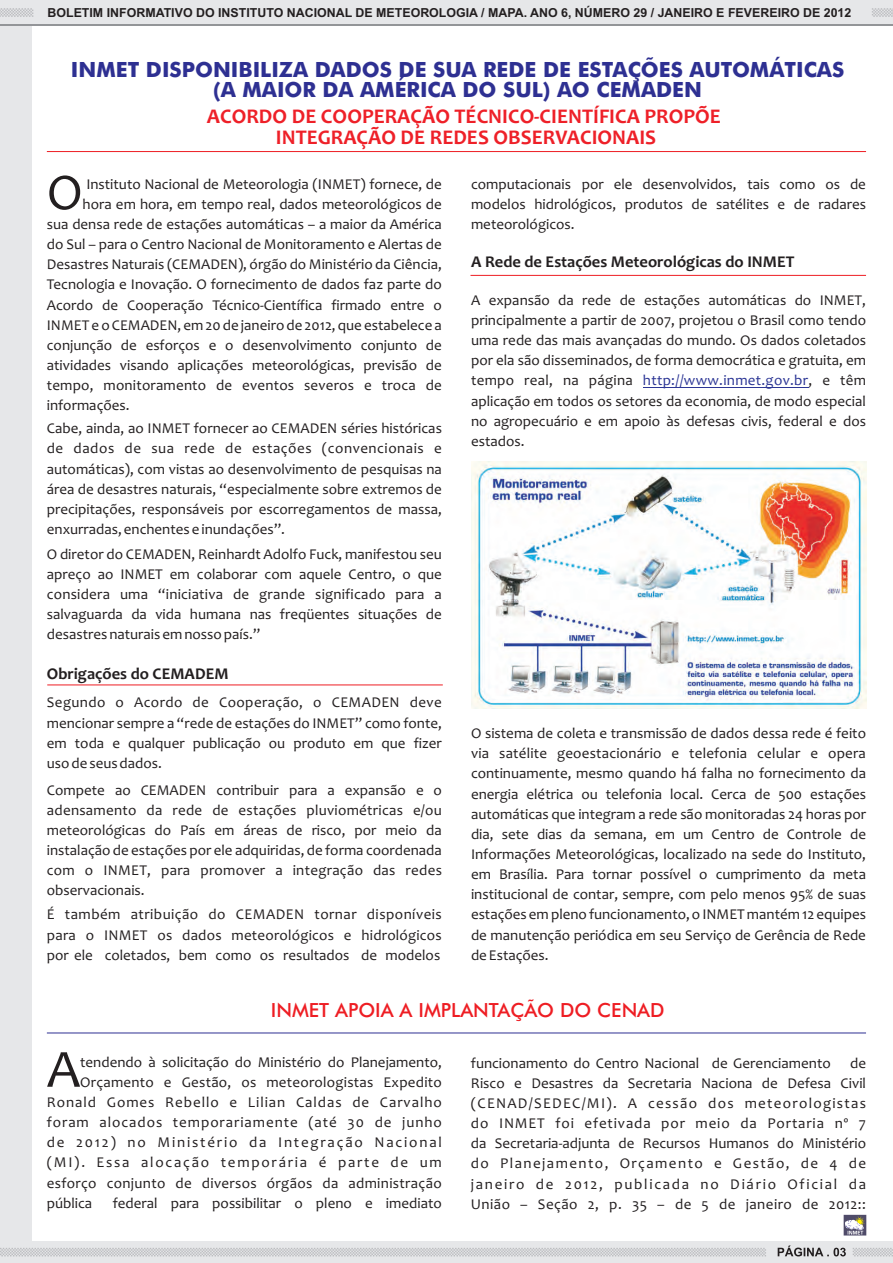
<style>
.page{position:relative;width:893px;height:1263px;background:#fff}
.page>*{position:absolute;margin:0;border:0;box-sizing:border-box;transform-origin:0 0}
.t1{font:54.15px "Candara";color:#231f20}
.t2{font:51.6px "Candara";color:#231f20}
.t3{font:500 21px/20.7px "Futura BT";color:#2e3092;text-align:center}
.t4{font:700 21px/20.7px "Candara";color:#ee2028;text-align:center}
.t5{font:500 19.5px "Futura BT";color:#ee1d23}
.t6{font:700 16.5px "Candara";color:#231f20}
.t7{font:15px/20.1px "Candara";color:#231f20;text-align:justify}
.t8{font:700 12.45px "Arial";color:#231f20}
.s1{color:#2c3695}
</style>
<div class="page">
<div style="left:0;top:1px;width:32px;height:1262px;background:#e6e7e9"></div>
<div style="left:0;top:1241px;width:893px;height:22px;background:#e6e7e9"></div>
<div style="left:0;top:3px;width:893px;height:22px;background:#939598"></div>
<div style="left:0;top:0;width:893px;height:24px;background:#e6e7e9"></div>
<svg style="left:0;top:1245px;width:893px;height:11px"></svg>
<svg style="left:0;top:8px;width:893px;height:9px"></svg>
<hr style="left:47px;top:151px;width:819px;height:1px;background:#ee1d23">
<svg style="left:844px;top:1215px;width:22px;height:20px"></svg>
<hr style="left:643px;top:387px;width:165px;height:1px;background:#2c3695">
<hr style="left:47px;top:1033px;width:819px;height:1px;background:#2e3092">
<hr style="left:47px;top:685px;width:396px;height:1px;background:#ee1d23">
<hr style="left:470px;top:275px;width:396px;height:1px;background:#ee1d23">
<img style="left:471px;top:461px;width:395px;height:247px">
<p class="t8" style="left:47px;top:8px;width:805px">BOLETIM INFORMATIVO DO INSTITUTO NACIONAL DE METEOROLOGIA / MAPA. ANO 6, NÚMERO 29 / JANEIRO E FEVEREIRO DE 2012</p>
<h3 class="t3" style="left:71px;top:61px;width:775px">INMET DISPONIBILIZA DADOS DE SUA REDE DE ESTAÇÕES AUTOMÁTICAS (A MAIOR DA AMÉRICA DO SUL) AO CEMADEN</h3>
<h3 class="t4" style="left:207px;top:108px;width:515px">ACORDO DE COOPERAÇÃO TÉCNICO-CIENTÍFICA PROPÕE<br>INTEGRAÇÃO DE REDES OBSERVACIONAIS</h3>
<h2 class="t2" style="left:47px;top:171px;width:37px">O</h2>
<p class="t7" style="left:86px;top:175px;width:357px">Instituto Nacional de Meteorologia (INMET) fornece, de</p>
<p class="t7" style="left:47px;top:195px;width:397px;text-indent:36px">hora em hora, em tempo real, dados meteorológicos de sua densa rede de estações automáticas – a maior da América do Sul – para o Centro Nacional de Monitoramento e Alertas de Desastres Naturais (CEMADEN), órgão do Ministério da Ciência, Tecnologia e Inovação. O fornecimento de dados faz parte do Acordo de Cooperação Técnico-Científica firmado entre o INMET e o CEMADEN, em 20 de janeiro de 2012, que estabelece a conjunção de esforços e o desenvolvimento conjunto de atividades visando aplicações meteorológicas, previsão de tempo, monitoramento de eventos severos e troca de informações.</p>
<p class="t7" style="left:47px;top:420px;width:397px">Cabe, ainda, ao INMET fornecer ao CEMADEN séries históricas de dados de sua rede de estações (convencionais e automáticas), com vistas ao desenvolvimento de pesquisas na área de desastres naturais, “especialmente sobre extremos de precipitações, responsáveis por escorregamentos de massa, enxurradas, enchentes e inundações”.</p>
<p class="t7" style="left:47px;top:545px;width:397px">O diretor do CEMADEN, Reinhardt Adolfo Fuck, manifestou seu apreço ao INMET em colaborar com aquele Centro, o que considera uma “iniciativa de grande significado para a salvaguarda da vida humana nas freqüentes situações de desastres naturais em nosso país.”</p>
<p class="t6" style="left:47px;top:667px;width:183px">Obrigações do CEMADEM</p>
<p class="t7" style="left:47px;top:694px;width:397px">Segundo o Acordo de Cooperação, o CEMADEN deve mencionar sempre a “rede de estações do INMET” como fonte, em toda e qualquer publicação ou produto em que fizer uso de seus dados.</p>
<p class="t7" style="left:47px;top:781px;width:397px">Compete ao CEMADEN contribuir para a expansão e o adensamento da rede de estações pluviométricas e/ou meteorológicas do País em áreas de risco, por meio da instalação de estações por ele adquiridas, de forma coordenada com o INMET, para promover a integração das redes observacionais.</p>
<p class="t7" style="left:47px;top:906px;width:396px">É também atribuição do CEMADEN tornar disponíveis para o INMET os dados meteorológicos e hidrológicos por ele coletados, bem como os resultados de modelos</p>
<p class="t7" style="left:471px;top:175px;width:396px">computacionais por ele desenvolvidos, tais como os de modelos hidrológicos, produtos de satélites e de radares meteorológicos.</p>
<p class="t6" style="left:471px;top:255px;width:325px">A Rede de Estações Meteorológicas do INMET</p>
<p class="t7" style="left:471px;top:291px;width:396px">A expansão da rede de estações automáticas do INMET, principalmente a partir de 2007, projetou o Brasil como tendo uma rede das mais avançadas do mundo. Os dados coletados por ela são disseminados, de forma democrática e gratuita, em tempo real, na página</p>
<p class="t7" style="left:471px;top:372px;width:396px;text-indent:172px"><span class="s1">http://www.inmet.gov.br</span>, e têm aplicação em todos os setores da economia, de modo especial no agropecuário e em apoio às defesas civis, federal e dos estados.</p>
<p class="t7" style="left:471px;top:725px;width:397px">O sistema de coleta e transmissão de dados dessa rede é feito via satélite geoestacionário e telefonia celular e opera continuamente, mesmo quando há falha no fornecimento da energia elétrica ou telefonia local. Cerca de 500 estações automáticas que integram a rede são monitoradas 24 horas por dia, sete dias da semana, em um Centro de Controle de Informações Meteorológicas, localizado na sede do Instituto, em Brasília. Para tornar possível o cumprimento da meta institucional de contar, sempre, com pelo menos 95% de suas estações em pleno funcionamento, o INMET mantém 12 equipes de manutenção periódica em seu Serviço de Gerência de Rede de Estações.</p>
<h3 class="t5" style="left:271px;top:1002px;width:395px">INMET APOIA A IMPLANTAÇÃO DO CENAD</h3>
<h1 class="t1" style="left:47px;top:1047px;width:35px">A</h1>
<p class="t7" style="left:80px;top:1053px;width:363px">tendendo à solicitação do Ministério do Planejamento,</p>
<p class="t7" style="left:47px;top:1073px;width:397px;text-indent:33px">Orçamento e Gestão, os meteorologistas Expedito Ronald Gomes Rebello e Lilian Caldas de Carvalho foram alocados temporariamente (até 30 de junho de 2012) no Ministério da Integração Nacional (MI). Essa alocação temporária é parte de um esforço conjunto de diversos órgãos da administração pública</p>
<p class="t7" style="left:113px;top:1194px;width:331px">federal para possibilitar o pleno e imediato</p>
<p class="t7" style="left:471px;top:1054px;width:361px">funcionamento do Centro Nacional de Gerenciamento</p>
<p class="t7" style="left:471px;top:1054px;width:397px;text-indent:379px">de Risco e Desastres da Secretaria Naciona de Defesa Civil (CENAD/SEDEC/MI). A cessão dos meteorologistas do INMET foi efetivada por meio da Portaria nº 7 da Secretaria-adjunta de Recursos Humanos do Ministério do Planejamento, Orçamento e Gestão, de 4 de janeiro de 2012, publicada no Diário Oficial da União – Seção 2, p. 35 – de 5 de janeiro de 2012::</p>
</div>
